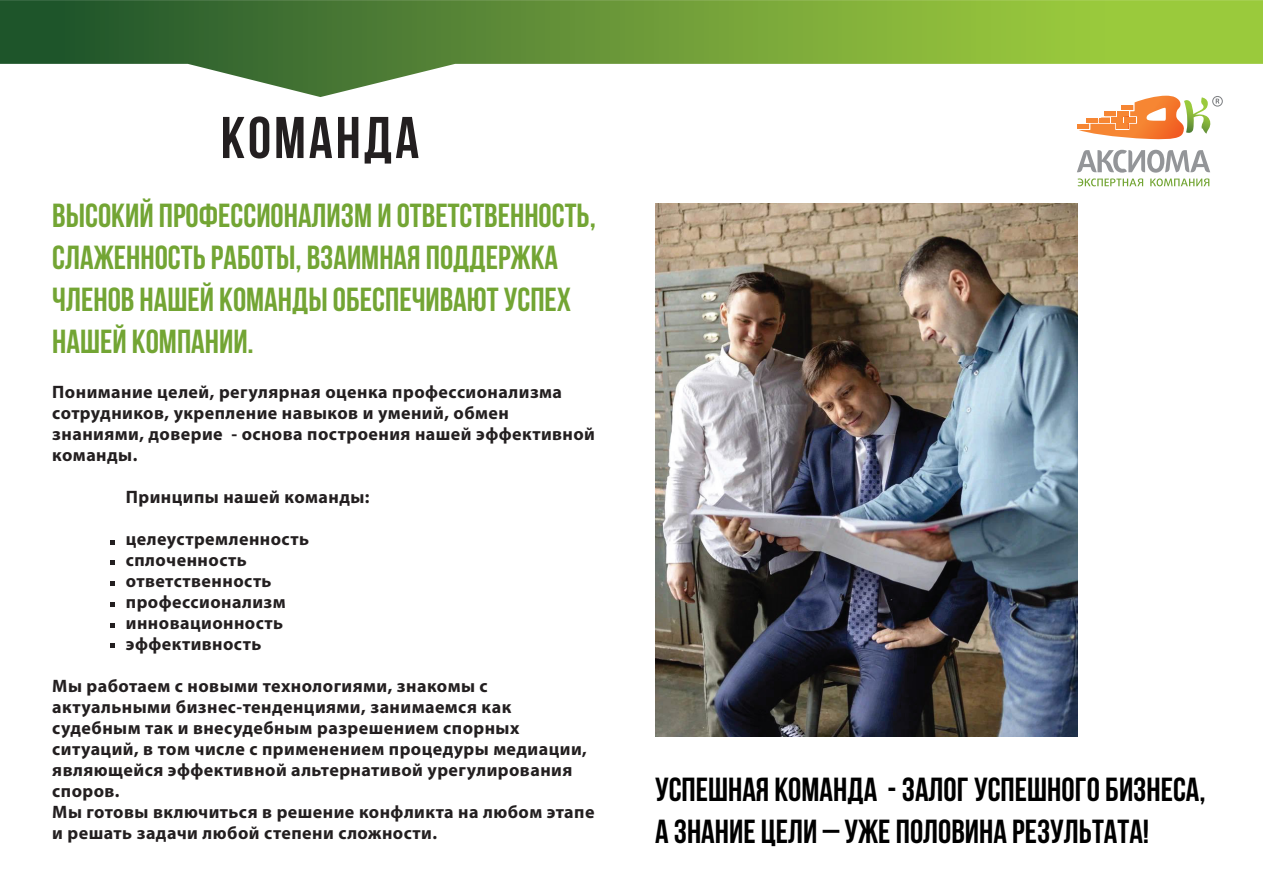
<style>
.page{position:relative;width:1263px;height:893px;background:#fff}
.page>*{position:absolute;margin:0;border:0;box-sizing:border-box;transform-origin:0 0}
.t1{font:700 58.8px "Bebas Neue";letter-spacing:.05em;color:#231f20}
.t2{font:700 33.3px/42px "Bebas Neue";color:#73a534}
.t3{font:700 33.3px/42px "Bebas Neue";color:#000}
.t4{font:700 18px/21px "Myriad Pro";letter-spacing:.025em;color:#231f20}
</style>
<div class="page">
<svg style="left:1077px;top:150px;width:133px;height:36px"></svg>
<svg style="left:1077px;top:97px;width:146px;height:43px"></svg>
<svg style="left:0;top:0;width:1263px;height:97px"></svg>
<svg style="left:110px;top:540px;width:4px;height:4px"></svg>
<svg style="left:110px;top:643px;width:4px;height:5px"></svg>
<svg style="left:110px;top:623px;width:4px;height:4px"></svg>
<svg style="left:110px;top:602px;width:4px;height:4px"></svg>
<svg style="left:110px;top:581px;width:4px;height:5px"></svg>
<svg style="left:110px;top:561px;width:4px;height:4px"></svg>
<img style="left:655px;top:204px;width:423px;height:533px">
<h1 class="t1" style="left:221px;top:105px;width:200px">КОМАНДА</h1>
<h2 class="t2" style="left:52px;top:194px;width:545px">Высокий профессионализм и ответственность, слаженность работы, взаимная поддержка членов нашей команды обеспечивают успех нашей компании.</h2>
<p class="t4" style="left:52px;top:381px;width:544px">Понимание целей, регулярная оценка профессионализма сотрудников, укрепление навыков и умений, обмен знаниями, доверие - основа построения нашей эффективной команды.</p>
<p class="t4" style="left:126px;top:486px;width:245px">Принципы нашей команды:</p>
<p class="t4" style="left:126px;top:528px;width:185px">целеустремленность сплоченность ответственность профессионализм инновационность эффективность</p>
<p class="t4" style="left:52px;top:675px;width:544px">Мы работаем с новыми технологиями, знакомы с актуальными бизнес-тенденциями, занимаемся как судебным так и внесудебным разрешением спорных ситуаций, в том числе с применением процедуры медиации, являющейся эффективной альтернативой урегулирования споров.<br>Мы готовы включиться в решение конфликта на любом этапе и решать задачи любой степени сложности.</p>
<h2 class="t3" style="left:655px;top:768px;width:552px">Успешная команда - залог успешного бизнеса, а знание цели – уже половина результата!</h2>
</div>
